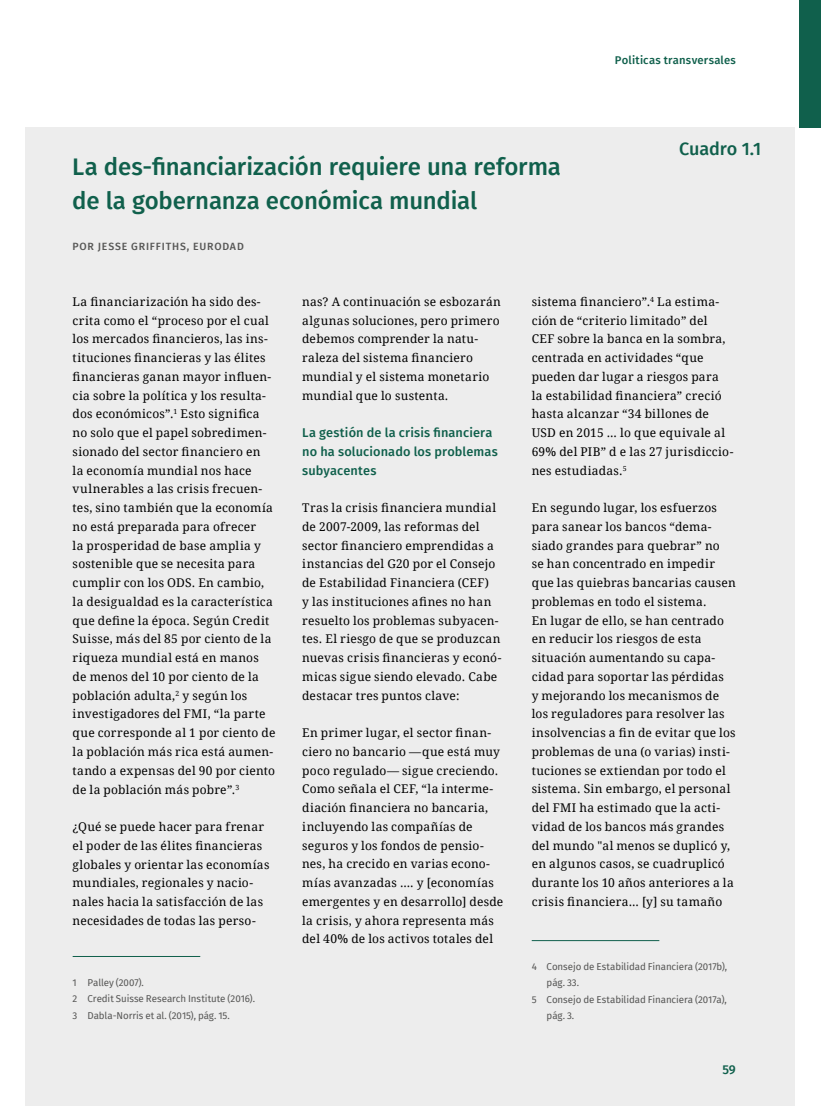
<style>
.page{position:relative;width:821px;height:1106px;background:#fff}
.page>*{position:absolute;margin:0;border:0;box-sizing:border-box;transform-origin:0 0}
.t1{font:500 24px/34.5px "Fira Sans";letter-spacing:-.005em;color:#10604c}
.t2{font:500 18px "Fira Sans";letter-spacing:-.005em;color:#10604c}
.t3{font:500 12.75px/18.8px "Fira Sans";letter-spacing:.01em;color:#10604c}
.t4{font:12px/18.8px "Droid Serif";letter-spacing:.02em;color:#000}
.t5{font:500 11.25px "Fira Sans";letter-spacing:.02em;color:#10604c}
.t6{font:500 10.5px "Fira Sans";letter-spacing:.08em;color:#575756}
.t7{font:9.75px/16.5px "Fira Sans";letter-spacing:-.01em;color:#575756}
</style>
<div class="page">
<div style="left:26px;top:128px;width:769px;height:978px;background:#ededed"></div>
<div style="left:799px;top:0;width:22px;height:128px;background:#10604c"></div>
<hr style="left:73px;top:956px;width:127px;height:1px;background:#10604c">
<hr style="left:531px;top:940px;width:128px;height:1px;background:#10604c">
<h1 class="t1" style="left:72px;top:148px;width:490px">La des-financiarización requiere una reforma de la gobernanza económica mundial</h1>
<p class="t6" style="left:72px;top:237px;width:173px">POR JESSE GRIFFITHS, EURODAD</p>
<p class="t5" style="left:615px;top:51px;width:122px">Politicas transversales</p>
<h2 class="t2" style="left:679px;top:134px;width:84px">Cuadro 1.1</h2>
<p class="t4" style="left:73px;top:292px;width:204px">La financiarización ha sido des&shy;crita como el “proceso por el cual los mercados financieros, las ins&shy;tituciones financieras y las élites financieras ganan mayor influen&shy;cia sobre la política y los resulta&shy;dos económicos”.<sup>1</sup> Esto significa no solo que el papel sobredimen&shy;sionado del sector financiero en<br>la economía mundial nos hace vulnerables a las crisis frecuen&shy;tes, sino también que la economía no está preparada para ofrecer<br>la prosperidad de base amplia y sostenible que se necesita para cumplir con los ODS. En cambio, la desigualdad es la característica que define la época. Según Credit<br>Suisse, más del 85 por ciento de la riqueza mundial está en manos de menos del 10 por ciento de la población adulta,<sup>2</sup> y según los investigadores del FMI, “la parte que corresponde al 1 por ciento de la población más rica está aumen&shy;tando a expensas del 90 por ciento de la población más pobre”.<sup>3</sup></p>
<p class="t4" style="left:73px;top:817px;width:198px">¿Qué se puede hacer para frenar el poder de las élites financieras globales y orientar las economías mundiales, regionales y nacio&shy;nales hacia la satisfacción de las necesidades de todas las perso-</p>
<p class="t7" style="left:73px;top:973px;width:184px">1 Palley (2007).<br>2 Credit Suisse Research Institute (2016).<br>3 Dabla-Norris et al. (2015), pág. 15.</p>
<p class="t4" style="left:302px;top:292px;width:200px">nas? A continuación se esbozarán algunas soluciones, pero primero debemos comprender la natu&shy;raleza del sistema financiero mundial y el sistema monetario mundial que lo sustenta.</p>
<p class="t3" style="left:302px;top:422px;width:197px">La gestión de la crisis financiera no ha solucionado los problemas subyacentes</p>
<p class="t4" style="left:302px;top:498px;width:201px">Tras la crisis financiera mundial de 2007-2009, las reformas del sector financiero emprendidas a instancias del G20 por el Consejo de Estabilidad Financiera (CEF)<br>y las instituciones afines no han resuelto los problemas subyacen&shy;tes. El riesgo de que se produzcan nuevas crisis financieras y econó&shy;micas sigue siendo elevado. Cabe destacar tres puntos clave:</p>
<p class="t4" style="left:302px;top:723px;width:203px">En primer lugar, el sector finan&shy;ciero no bancario —que está muy poco regulado— sigue creciendo.<br>Como señala el CEF, “la interme&shy;diación financiera no bancaria, incluyendo las compañías de seguros y los fondos de pensio&shy;nes, ha crecido en varias econo&shy;mías avanzadas .... y [economías emergentes y en desarrollo] desde la crisis, y ahora representa más del 40% de los activos totales del</p>
<p class="t4" style="left:531px;top:292px;width:203px">sistema financiero”.<sup>4</sup> La estima&shy;ción de “criterio limitado” del<br>CEF sobre la banca en la sombra, centrada en actividades “que pueden dar lugar a riesgos para<br>la estabilidad financiera” creció hasta alcanzar “34 billones de<br>USD en 2015 ... lo que equivale al<br>69% del PIB” d e las 27 jurisdiccio&shy;nes estudiadas.<sup>5</sup></p>
<p class="t4" style="left:531px;top:498px;width:205px">En segundo lugar, los esfuerzos para sanear los bancos “dema&shy;siado grandes para quebrar” no<br>se han concentrado en impedir que las quiebras bancarias causen problemas en todo el sistema.<br>En lugar de ello, se han centrado en reducir los riesgos de esta situación aumentando su capa&shy;cidad para soportar las pérdidas<br>y mejorando los mecanismos de los reguladores para resolver las insolvencias a fin de evitar que los problemas de una (o varias) insti&shy;tuciones se extiendan por todo el sistema. Sin embargo, el personal del FMI ha estimado que la acti&shy;vidad de los bancos más grandes del mundo "al menos se duplicó y, en algunos casos, se cuadruplicó durante los 10 años anteriores a la crisis financiera... [y] su tamaño</p>
<p class="t7" style="left:531px;top:958px;width:197px">4 Consejo de Estabilidad Financiera (2017b),</p>
<p class="t7" style="left:546px;top:974px;width:34px">pág. 33.</p>
<p class="t7" style="left:531px;top:991px;width:197px">5 Consejo de Estabilidad Financiera (2017a),</p>
<p class="t7" style="left:546px;top:1007px;width:29px">pág. 3.</p>
<p class="t3" style="left:722px;top:1059px;width:15px">59</p>
</div>
